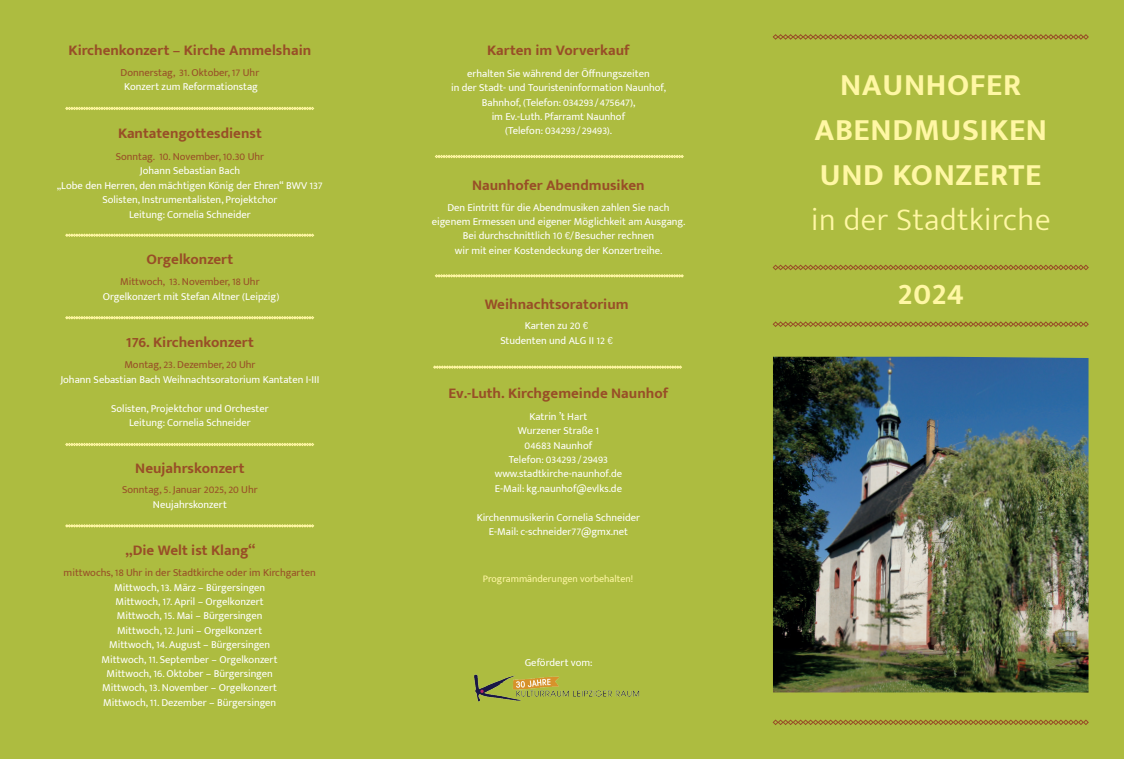
<style>
.page{position:relative;width:1124px;height:759px;background:#fff}
.page>*{position:absolute;margin:0;border:0;box-sizing:border-box;transform-origin:0 0}
.t1{font:700 31.5px/45px "Mukta Mahee";letter-spacing:.02em;color:#fff7a4;text-align:center}
.t2{font:300 31.5px "Mukta Mahee";letter-spacing:.02em;color:#fff7a4}
.t3{font:700 15px "Mukta Mahee";color:#984e27}
.t4{font:10.62px/14.4px "Mukta Mahee";color:#fff;text-align:center}
.t5{font:10.62px "Mukta Mahee";color:#984e27}
.t6{font:10px "Mukta Mahee";color:#fff7a4}
.s1{font-family:"Acumin Variable Concept"}
</style>
<div class="page">
<div style="left:0;top:0;width:1123px;height:758px;background:#adbc40"></div>
<img style="left:773px;top:356px;width:315px;height:336px">
<svg style="left:433px;top:365px;width:248px;height:3px"></svg>
<img style="left:474px;top:674px;width:166px;height:28px">
<svg style="left:65px;top:443px;width:249px;height:2px"></svg>
<svg style="left:65px;top:524px;width:249px;height:3px"></svg>
<svg style="left:65px;top:234px;width:249px;height:2px"></svg>
<svg style="left:65px;top:107px;width:249px;height:3px"></svg>
<svg style="left:65px;top:316px;width:249px;height:3px"></svg>
<svg style="left:435px;top:274px;width:248px;height:3px"></svg>
<svg style="left:435px;top:155px;width:248px;height:3px"></svg>
<svg style="left:772px;top:321px;width:316px;height:6px"></svg>
<svg style="left:772px;top:264px;width:316px;height:6px"></svg>
<svg style="left:772px;top:34px;width:316px;height:6px"></svg>
<svg style="left:772px;top:719px;width:316px;height:5px"></svg>
<h2 class="t3" style="left:69px;top:41px;width:244px">Kirchenkonzert – Kirche Ammelshain</h2>
<p class="t5" style="left:121px;top:66px;width:140px">Donnerstag, 31. Oktober, 17 Uhr</p>
<p class="t4" style="left:124px;top:79px;width:135px">Konzert zum Reformationstag</p>
<h2 class="t3" style="left:118px;top:124px;width:145px">Kantatengottesdienst</h2>
<p class="t5" style="left:116px;top:150px;width:150px">Sonntag. 10. November, 10.30 Uhr</p>
<p class="t4" style="left:57px;top:163px;width:267px">Johann Sebastian Bach<br>„Lobe den Herren, den mächtigen König der Ehren“ BWV 137<br>Solisten, Instrumentalisten, Projektchor<br>Leitung: Cornelia Schneider</p>
<h2 class="t3" style="left:146px;top:250px;width:88px">Orgelkonzert</h2>
<p class="t5" style="left:120px;top:275px;width:141px">Mittwoch, 13. November, 18 Uhr</p>
<p class="t4" style="left:103px;top:288px;width:178px">Orgelkonzert mit Stefan Altner (Leipzig)</p>
<h2 class="t3" style="left:126px;top:333px;width:129px">176. Kirchenkonzert</h2>
<p class="t5" style="left:124px;top:358px;width:133px">Montag, 23. Dezember, 20 Uhr</p>
<p class="t4" style="left:60px;top:372px;width:260px">Johann Sebastian Bach Weihnachtsoratorium Kantaten I-III</p>
<p class="t4" style="left:111px;top:400px;width:159px">Solisten, Projektchor und Orchester<br>Leitung: Cornelia Schneider</p>
<h2 class="t3" style="left:135px;top:458px;width:111px">Neujahrskonzert</h2>
<p class="t5" style="left:122px;top:483px;width:137px">Sonntag, 5. Januar 2025, 20 Uhr</p>
<p class="t4" style="left:153px;top:496px;width:75px">Neujahrskonzert</p>
<h2 class="t3" style="left:125px;top:541px;width:132px">„Die Welt ist Klang“</h2>
<p class="t5" style="left:64px;top:566px;width:253px">mittwochs, 18 Uhr in der Stadtkirche oder im Kirchgarten</p>
<p class="t4" style="left:102px;top:579px;width:178px">Mittwoch, 13. März – Bürgersingen Mittwoch, 17. April – Orgelkonzert Mittwoch, 15. Mai – Bürgersingen Mittwoch, 12. Juni – Orgelkonzert Mittwoch, 14. August – Bürgersingen Mittwoch, 11. September – Orgelkonzert Mittwoch, 16. Oktober – Bürgersingen Mittwoch, 13. November – Orgelkonzert Mittwoch, 11. Dezember – Bürgersingen</p>
<h2 class="t3" style="left:487px;top:41px;width:144px">Karten im Vorverkauf</h2>
<p class="t4" style="left:451px;top:66px;width:216px">erhalten Sie während der Öffnungszeiten<br>in der Stadt- und Touristeninformation Naunhof, Bahnhof, (Telefon: 034293 / 475647),<br>im Ev.-Luth. Pfarramt Naunhof<br>(Telefon: 034293 / 29493).</p>
<h2 class="t3" style="left:472px;top:176px;width:174px">Naunhofer Abendmusiken</h2>
<p class="t4" style="left:432px;top:200px;width:255px">Den Eintritt für die Abendmusiken zahlen Sie nach eigenem Ermessen und eigener Möglichkeit am Ausgang.<br>Bei durchschnittlich 10 <span class="s1">€</span>/Besucher rechnen<br>wir mit einer Kostendeckung der Konzertreihe.</p>
<h2 class="t3" style="left:484px;top:294px;width:145px">Weihnachtsoratorium</h2>
<p class="t4" style="left:500px;top:318px;width:114px">Karten zu 20 <span class="s1">€<br></span>Studenten und ALG II 12 <span class="s1">€</span></p>
<h2 class="t3" style="left:448px;top:384px;width:221px">Ev.-Luth. Kirchgemeinde Naunhof</h2>
<p class="t4" style="left:494px;top:409px;width:129px">Katrin ’t Hart<br>Wurzener Straße 1<br>04683 Naunhof<br>Telefon: 034293 / 29493 www.stadtkirche-naunhof.de<br>E-Mail: kg.naunhof@evlks.de</p>
<p class="t4" style="left:476px;top:509px;width:165px">Kirchenmusikerin Cornelia Schneider<br>E-Mail: c-schneider77@gmx.net</p>
<p class="t6" style="left:483px;top:572px;width:152px">Programmänderungen vorbehalten!</p>
<p class="t4" style="left:524px;top:654px;width:69px">Gefördert vom:</p>
<h1 class="t1" style="left:814px;top:61px;width:234px">NAUNHOFER<br>ABENDMUSIKEN<br>UND KONZERTE</h1>
<h1 class="t2" style="left:811px;top:200px;width:241px">in der Stadtkirche</h1>
<h1 class="t1" style="left:897px;top:271px;width:68px">2024</h1>
</div>
